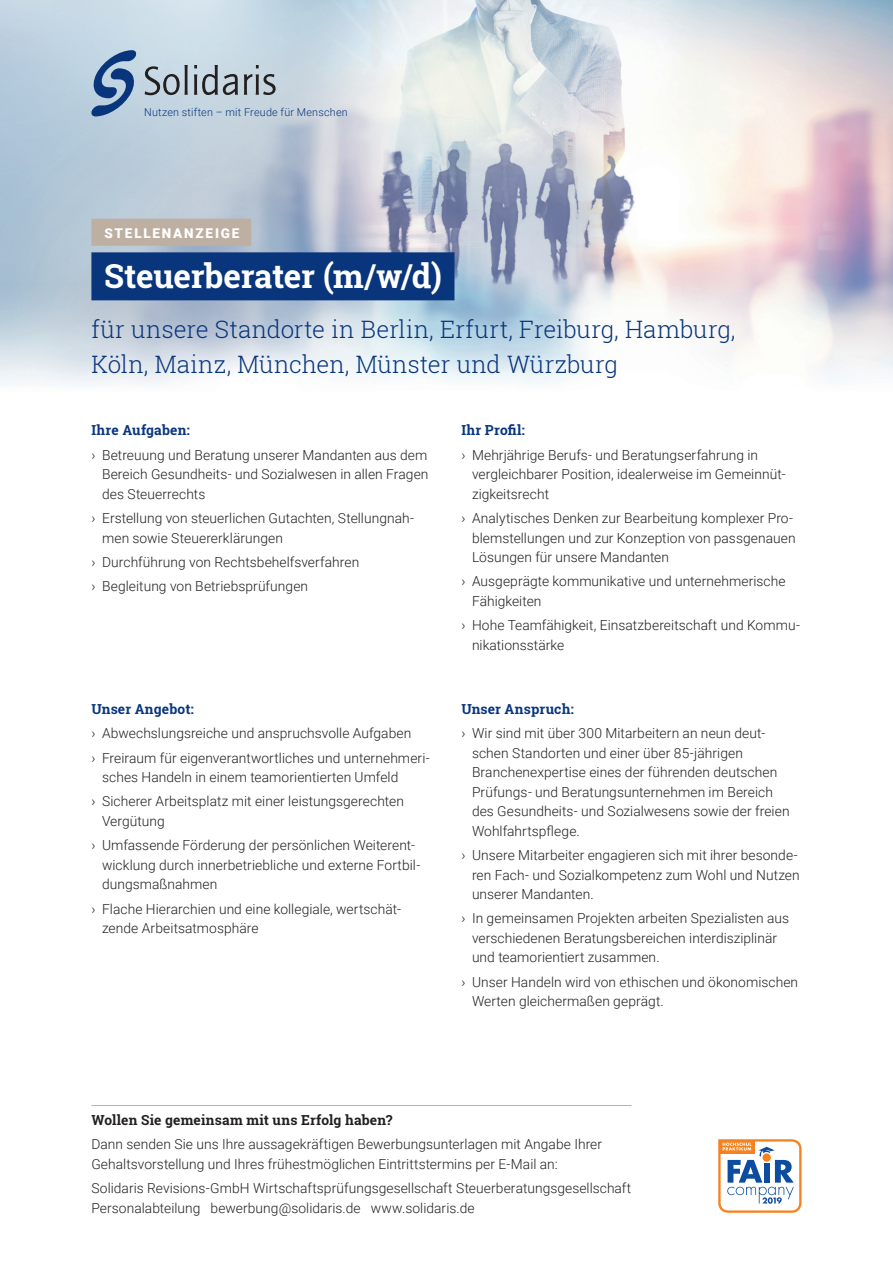
<style>
.page{position:relative;width:893px;height:1263px;background:#fff}
.page>*{position:absolute;margin:0;border:0;box-sizing:border-box;transform-origin:0 0}
._2_Job-Beschreibung{font:700 33px "Roboto Slab";letter-spacing:-.015em;color:#fff}
._3_Standorte{font:300 24px/34.5px "Roboto Slab";letter-spacing:.005em;color:#08357c}
.Fußzeile_Fließtext{font:300 13.8px/19.5px "Roboto";letter-spacing:.005em;color:#231f20}
._4_Zwischenüberschri{font:700 13.8px "Roboto Slab";letter-spacing:.01em;color:#08357c}
.Fußzeile_Zwischenübe{font:700 13.8px "Roboto Slab";letter-spacing:.01em;color:#231f20}
._1_Stellenanzeige{font:900 13.5px "Roboto";letter-spacing:.135em;color:#fff}
.t1{font:300 10.8px "Roboto";letter-spacing:.02em;color:#08357c}
</style>
<div class="page">
<img style="left:0;top:0;width:893px;height:384px">
<svg style="left:145px;top:65px;width:43px;height:30px"></svg>
<svg style="left:194px;top:65px;width:44px;height:30px"></svg>
<svg style="left:244px;top:65px;width:32px;height:30px"></svg>
<svg style="left:91px;top:50px;width:45px;height:66px;background:#708fb5"></svg>
<svg style="left:718px;top:1139px;width:83px;height:74px"></svg>
<hr style="left:91px;top:1105px;width:540px;height:1px;background:#beafa3">
<div style="left:91px;top:219px;width:160px;height:27px;background:#beafa3"></div>
<div style="left:91px;top:252px;width:363px;height:48px;background:#08357c"></div>
<p class="t1" style="left:144px;top:105px;width:205px">Nutzen stiften – mit Freude für Menschen</p>
<p class="_1_Stellenanzeige" style="left:104px;top:223px;width:137px">STELLENANZEIGE</p>
<p class="_2_Job-Beschreibung" style="left:104px;top:253px;width:339px">Steuerberater (m/w/d)</p>
<p class="_3_Standorte" style="left:91px;top:312px;width:646px">für unsere Standorte in Berlin, Erfurt, Freiburg, Hamburg,<br>Köln, Mainz, München, Münster und Würzburg</p>
<p class="_4_Zwischenüberschri" style="left:91px;top:421px;width:100px">Ihre Aufgaben:</p>
<p class="Fußzeile_Fließtext" style="left:102px;top:444px;width:328px;text-align:justify;text-indent:-11px">› Betreuung und Beratung unserer Mandanten aus dem Bereich Gesundheits- und Sozialwesen in allen Fragen des Steuerrechts</p>
<p class="Fußzeile_Fließtext" style="left:102px;top:508px;width:314px;text-indent:-11px">› Erstellung von steuerlichen Gutachten, Stellungnah&shy;men sowie Steuererklärungen</p>
<p class="Fußzeile_Fließtext" style="left:91px;top:552px;width:269px">› Durchführung von Rechtsbehelfsverfahren</p>
<p class="Fußzeile_Fließtext" style="left:91px;top:576px;width:218px">› Begleitung von Betriebsprüfungen</p>
<p class="_4_Zwischenüberschri" style="left:91px;top:699px;width:104px">Unser Angebot:</p>
<p class="Fußzeile_Fließtext" style="left:91px;top:723px;width:321px">› Abwechslungsreiche und anspruchsvolle Aufgaben</p>
<p class="Fußzeile_Fließtext" style="left:102px;top:747px;width:329px;text-indent:-11px">› Freiraum für eigenverantwortliches und unternehmeri&shy;sches Handeln in einem teamorientierten Umfeld</p>
<p class="Fußzeile_Fließtext" style="left:102px;top:791px;width:303px;text-indent:-11px">› Sicherer Arbeitsplatz mit einer leistungsgerechten<br>Vergütung</p>
<p class="Fußzeile_Fließtext" style="left:102px;top:835px;width:320px;text-indent:-11px">› Umfassende Förderung der persönlichen Weiterent&shy;wicklung durch innerbetriebliche und externe Fortbil&shy;dungsmaßnahmen</p>
<p class="Fußzeile_Fließtext" style="left:102px;top:898px;width:300px;text-indent:-11px">› Flache Hierarchien und eine kollegiale, wertschät&shy;zende Arbeitsatmosphäre</p>
<p class="_4_Zwischenüberschri" style="left:461px;top:421px;width:65px">Ihr Profil:</p>
<p class="Fußzeile_Fließtext" style="left:472px;top:444px;width:315px;text-indent:-11px">› Mehrjährige Berufs- und Beratungserfahrung in vergleichbarer Position, idealerweise im Gemeinnüt&shy;zigkeitsrecht</p>
<p class="Fußzeile_Fließtext" style="left:472px;top:508px;width:325px;text-indent:-11px">› Analytisches Denken zur Bearbeitung komplexer Pro&shy;blemstellungen und zur Konzeption von passgenauen<br>Lösungen für unsere Mandanten</p>
<p class="Fußzeile_Fließtext" style="left:472px;top:571px;width:315px;text-indent:-11px">› Ausgeprägte kommunikative und unternehmerische<br>Fähigkeiten</p>
<p class="Fußzeile_Fließtext" style="left:472px;top:615px;width:330px;text-indent:-11px">› Hohe Teamfähigkeit, Einsatzbereitschaft und Kommu&shy;nikationsstärke</p>
<p class="_4_Zwischenüberschri" style="left:461px;top:699px;width:114px">Unser Anspruch:</p>
<p class="Fußzeile_Fließtext" style="left:472px;top:723px;width:319px;text-indent:-11px">› Wir sind mit über 300 Mitarbeitern an neun deut&shy;schen Standorten und einer über 85-jährigen Branchenexpertise eines der führenden deutschen Prüfungs- und Beratungsunternehmen im Bereich des Gesundheits- und Sozialwesens sowie der freien Wohlfahrtspflege.</p>
<p class="Fußzeile_Fließtext" style="left:472px;top:845px;width:329px;text-indent:-11px">› Unsere Mitarbeiter engagieren sich mit ihrer besonde&shy;ren Fach- und Sozialkompetenz zum Wohl und Nutzen unserer Mandanten.</p>
<p class="Fußzeile_Fließtext" style="left:472px;top:908px;width:318px;text-indent:-11px">› In gemeinsamen Projekten arbeiten Spezialisten aus verschiedenen Beratungsbereichen interdisziplinär und teamorientiert zusammen.</p>
<p class="Fußzeile_Fließtext" style="left:472px;top:972px;width:328px;text-indent:-11px">› Unser Handeln wird von ethischen und ökonomischen<br>Werten gleichermaßen geprägt.</p>
<p class="Fußzeile_Zwischenübe" style="left:91px;top:1110px;width:303px">Wollen Sie gemeinsam mit uns Erfolg haben?</p>
<p class="Fußzeile_Fließtext" style="left:91px;top:1134px;width:512px">Dann senden Sie uns Ihre aussagekräftigen Bewerbungsunterlagen mit Angabe Ihrer<br>Gehaltsvorstellung und Ihres frühestmöglichen Eintrittstermins per E-Mail an:</p>
<p class="Fußzeile_Fließtext" style="left:91px;top:1178px;width:541px">Solidaris Revisions-GmbH Wirtschaftsprüfungsgesellschaft Steuerberatungsgesellschaft<br>Personalabteilung bewerbung@solidaris.de www.solidaris.de</p>
</div>
